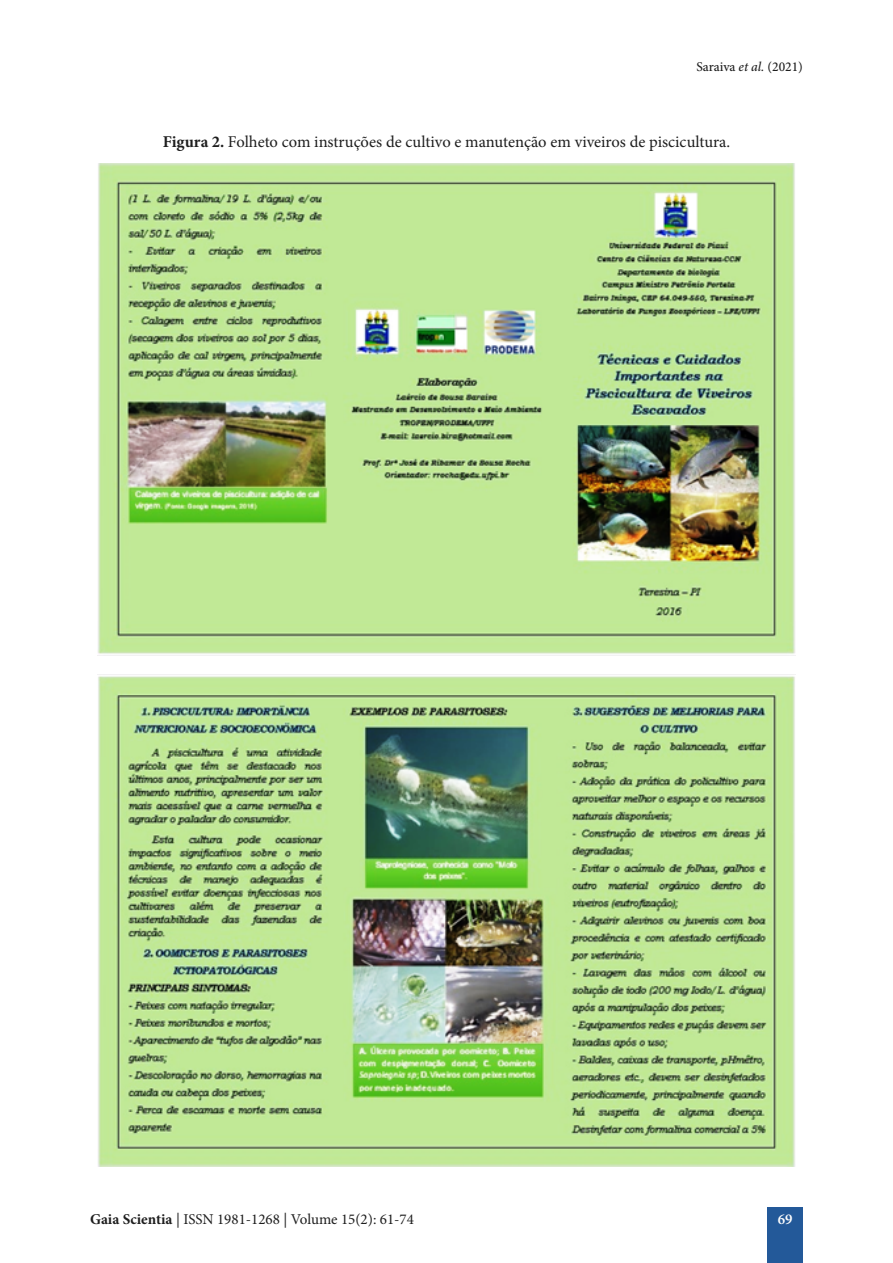
<style>
.page{position:relative;width:893px;height:1263px;background:#fff}
.page>*{position:absolute;margin:0;border:0;box-sizing:border-box;transform-origin:0 0}
.t1{font:16.5px "Minion Pro";color:#1e1e1e}
.t2{font:15px "Minion Pro";color:#1e1e1e}
.t3{font:600 15px "Minion Pro";color:#fff}
.t4{font:500 13.5px "Minion Pro";color:#1e1e1e}
.s1{font-style:italic}
.s2{font-weight:700}
</style>
<div class="page">
<div style="left:767px;top:1207px;width:36px;height:56px;background:#235999"></div>
<img style="left:98px;top:163px;width:697px;height:1003px">
<p class="t4" style="left:696px;top:58px;width:108px">Saraiva <span class="s1">et al.</span> (2021)</p>
<p class="t1" style="left:163px;top:131px;width:569px"><span class="s2">Figura 2.</span> Folheto com instruções de cultivo e manutenção em viveiros de piscicultura.</p>
<p class="t2" style="left:90px;top:1209px;width:325px"><span class="s2">Gaia Scientia</span> | ISSN 1981-1268 | Volume 15(2): 61-74</p>
<p class="t3" style="left:778px;top:1209px;width:16px">69</p>
</div>
